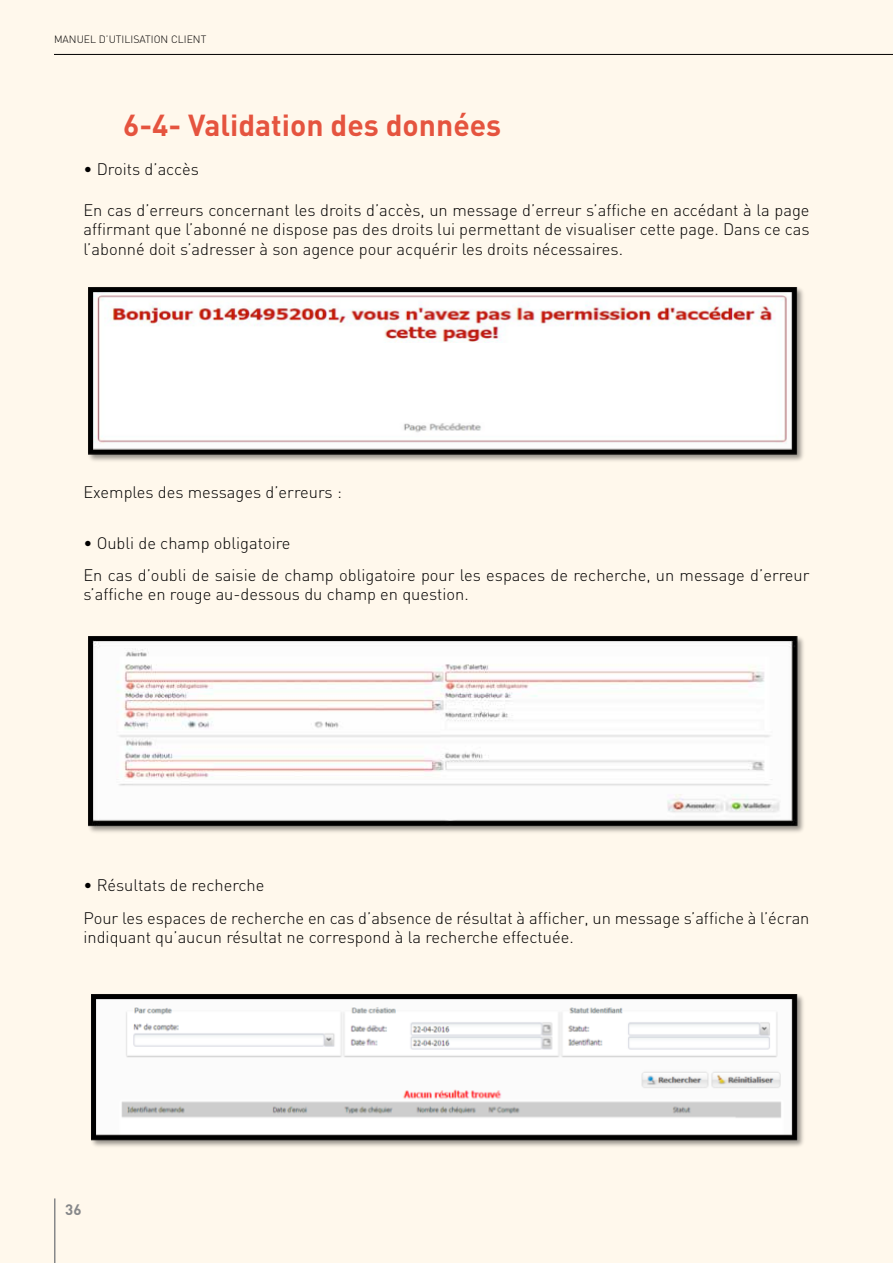
<style>
.page{position:relative;width:893px;height:1263px;background:#fff8ec}
.page>*{position:absolute;margin:0;border:0;box-sizing:border-box;transform-origin:0 0}
.t1{font:700 30px "DIN";color:#e5543f}
.t2{font:300 16.5px/19.5px "DIN";color:#000}
.t3{font:700 15px "DIN";color:#87888a}
.t4{font:300 10.5px "DIN";color:#000}
</style>
<div class="page">
<hr style="left:54px;top:54px;width:839px;height:1px;background:#000">
<hr style="left:54px;top:1198px;width:2px;height:65px;background:#87888a">
<img style="left:88px;top:287px;width:715px;height:174px">
<img style="left:88px;top:636px;width:716px;height:196px">
<img style="left:91px;top:994px;width:713px;height:153px">
<p class="t4" style="left:54px;top:32px;width:154px">MANUEL D’UTILISATION CLIENT</p>
<h1 class="t1" style="left:123px;top:105px;width:380px">6-4- Validation des données</h1>
<p class="t2" style="left:83px;top:159px;width:117px">• Droits d’accès</p>
<p class="t2" style="left:83px;top:200px;width:728px;text-align:justify">En cas d’erreurs concernant les droits d’accès, un message d’erreur s’affiche en accédant à la page affirmant que l’abonné ne dispose pas des droits lui permettant de visualiser cette page. Dans ce cas l’abonné doit s’adresser à son agence pour acquérir les droits nécessaires.</p>
<p class="t2" style="left:83px;top:482px;width:260px">Exemples des messages d’erreurs :</p>
<p class="t2" style="left:83px;top:533px;width:209px">• Oubli de champ obligatoire</p>
<p class="t2" style="left:83px;top:565px;width:728px">En cas d’oubli de saisie de champ obligatoire pour les espaces de recherche, un message d’erreur s’affiche en rouge au-dessous du champ en question.</p>
<p class="t2" style="left:83px;top:875px;width:183px">• Résultats de recherche</p>
<p class="t2" style="left:83px;top:908px;width:728px">Pour les espaces de recherche en cas d’absence de résultat à afficher, un message s’affiche à l’écran indiquant qu’aucun résultat ne correspond à la recherche effectuée.</p>
<p class="t3" style="left:65px;top:1200px;width:18px">36</p>
</div>
